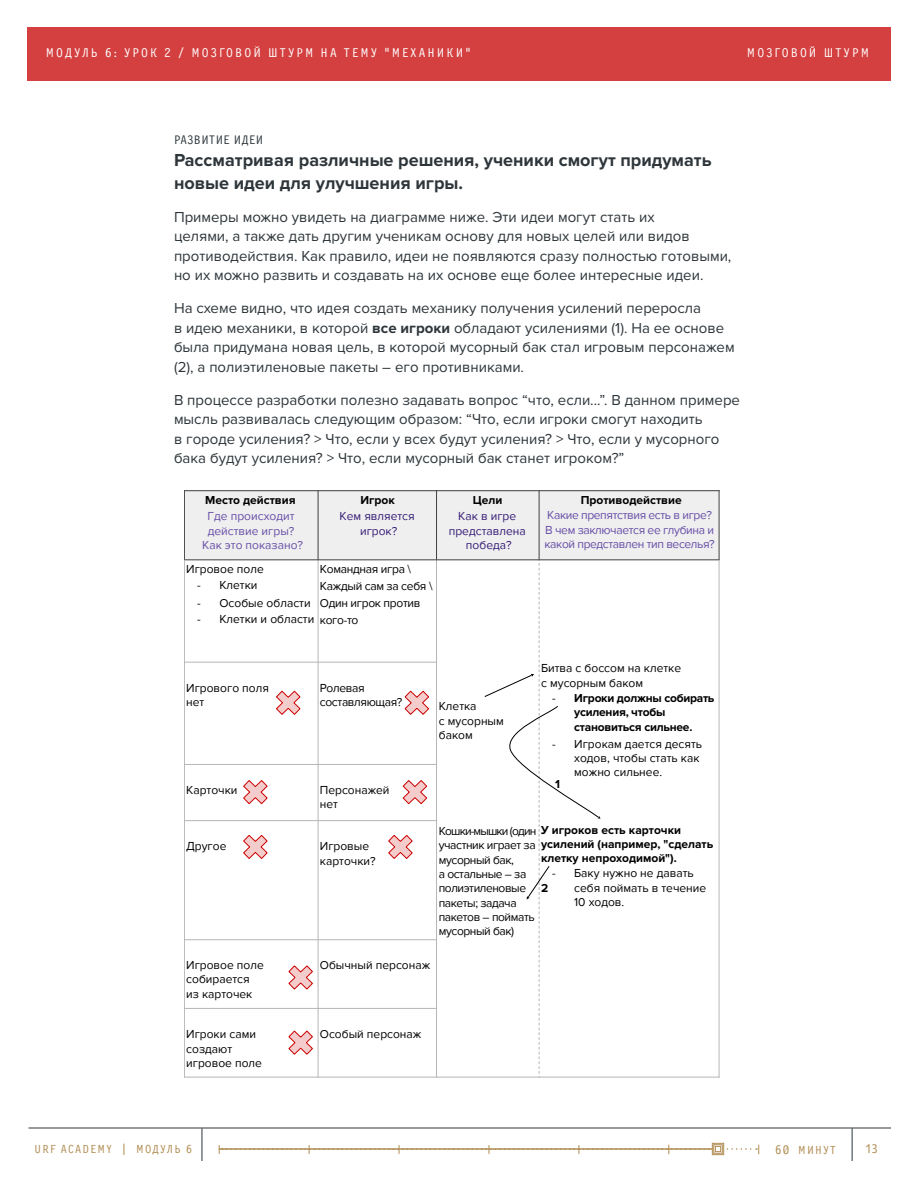
<style>
.page{position:relative;width:918px;height:1188px;background:#fff}
.page>*{position:absolute;margin:0;border:0;box-sizing:border-box;transform-origin:0 0}
.bullets{font:700 18px/22.5px "Proxima Nova";color:#2e363b}
.bullets-2{font:15px/19.5px "Proxima Nova";color:#2e363b}
.t1{font:13.05px "New Letter Gothic C";letter-spacing:.16em;color:#fff}
.t2{font:12.75px "New Letter Gothic C";letter-spacing:.04em;color:#2e363b}
.t3{font:12px/14.4px "Proxima Nova";color:#000}
.t4{font:700 12px/14.4px "Proxima Nova";color:#000}
.t5{font:12px/14.4px "Proxima Nova";letter-spacing:-.035em;color:#000}
.t6{font:12px/14.4px "Proxima Nova";letter-spacing:-.03em;color:#674ea7}
.t7{font:12px/16.6px "Proxima Nova";color:#351c75;text-align:center}
.t8{font:700 12px/14.4px "Proxima Nova";letter-spacing:-.02em;color:#000}
.t9{font:12px/17.1px "Proxima Nova";letter-spacing:-.025em;color:#000}
.t10{font:12px/14.4px "Proxima Nova";color:#674ea7;text-align:center}
.t11{font:12px "New Letter Gothic C";letter-spacing:.105em;color:#b08c52}
.t12{font:12px/14.4px "Proxima Nova";letter-spacing:-.03em;color:#000}
.t13{font:12px "Eco Coding WGL4 W01";color:#b08c52}
.s1{font-weight:700}
.s2{font-weight:400;color:#674ea7}
.s3{font-weight:700;color:#000}
.s4{font-weight:400}
.s5{font-family:"Eco Coding WGL4 W01"}
</style>
<div class="page">
<hr style="left:28px;top:1128px;width:863px;height:1px;background:#2e363b">
<hr style="left:202px;top:1128px;width:1px;height:33px;background:#2e363b">
<hr style="left:852px;top:1128px;width:1px;height:33px;background:#2e363b">
<div style="left:27px;top:27px;width:864px;height:54px;background:#d44040"></div>
<svg style="left:712px;top:1143px;width:12px;height:12px"></svg>
<svg style="left:219px;top:1145px;width:540px;height:9px"></svg>
<div style="left:184px;top:491px;width:134px;height:69px;background:#efefef"></div>
<div style="left:318px;top:491px;width:119px;height:69px;background:#efefef"></div>
<div style="left:437px;top:491px;width:102px;height:69px;background:#efefef"></div>
<div style="left:539px;top:491px;width:180px;height:69px;background:#efefef"></div>
<hr style="left:318px;top:490px;width:1px;height:70px;background:#404040">
<hr style="left:318px;top:560px;width:1px;height:517px;background:#b6b6b6">
<hr style="left:436px;top:490px;width:1px;height:70px;background:#404040">
<hr style="left:436px;top:560px;width:1px;height:517px;background:#b6b6b6">
<hr style="left:539px;top:490px;width:1px;height:70px;background:#404040">
<hr style="left:184px;top:559px;width:535px;height:1px;background:#404040">
<hr style="left:184px;top:662px;width:253px;height:1px;background:#b6b6b6">
<hr style="left:437px;top:662px;width:282px;height:1px;background:#777">
<hr style="left:184px;top:764px;width:253px;height:1px;background:#b6b6b6">
<hr style="left:437px;top:764px;width:282px;height:1px;background:#777">
<hr style="left:184px;top:820px;width:253px;height:1px;background:#b6b6b6">
<hr style="left:437px;top:820px;width:282px;height:1px;background:#777">
<hr style="left:184px;top:939px;width:253px;height:1px;background:#b6b6b6">
<hr style="left:437px;top:939px;width:282px;height:1px;background:#777">
<hr style="left:184px;top:1008px;width:253px;height:1px;background:#b6b6b6">
<hr style="left:437px;top:1008px;width:282px;height:1px;background:#777">
<hr style="left:184px;top:490px;width:1px;height:70px;background:#404040">
<hr style="left:184px;top:560px;width:1px;height:517px;background:#b6b6b6">
<hr style="left:719px;top:490px;width:1px;height:70px;background:#404040">
<hr style="left:719px;top:560px;width:1px;height:517px;background:#b6b6b6">
<hr style="left:184px;top:490px;width:535px;height:1px;background:#404040">
<hr style="left:184px;top:1077px;width:535px;height:1px;background:#b6b6b6">
<svg style="left:404px;top:690px;width:25px;height:25px"></svg>
<svg style="left:276px;top:690px;width:25px;height:25px"></svg>
<svg style="left:243px;top:780px;width:25px;height:24px"></svg>
<svg style="left:288px;top:965px;width:25px;height:25px"></svg>
<svg style="left:288px;top:1030px;width:25px;height:25px"></svg>
<svg style="left:243px;top:835px;width:25px;height:24px"></svg>
<svg style="left:388px;top:835px;width:25px;height:24px"></svg>
<svg style="left:402px;top:780px;width:25px;height:24px"></svg>
<svg style="left:484px;top:560px;width:117px;height:517px"></svg>
<p class="t1" style="left:46px;top:46px;width:426px">МОДУЛЬ 6: УРОК 2 / МОЗГОВОЙ ШТУРМ НА ТЕМУ “МЕХАНИКИ”</p>
<p class="t1" style="left:747px;top:46px;width:124px">МОЗГОВОЙ ШТУРМ</p>
<p class="t2" style="left:174px;top:133px;width:91px">РАЗВИТИЕ ИДЕИ</p>
<p class="bullets" style="left:174px;top:149px;width:539px">Рассматривая различные решения, ученики смогут придумать новые идеи для улучшения игры.</p>
<p class="bullets-2" style="left:174px;top:207px;width:559px">Примеры можно увидеть на диаграмме ниже. Эти идеи могут стать их<br>целями, а также дать другим ученикам основу для новых целей или видов противодействия. Как правило, идеи не появляются сразу полностью готовыми, но их можно развить и создавать на их основе еще более интересные идеи.</p>
<p class="bullets-2" style="left:174px;top:299px;width:562px">На схеме видно, что идея создать механику получения усилений переросла<br>в идею механики, в которой <span class="s1">все игроки</span> обладают усилениями (1). На ее основе была придумана новая цель, в которой мусорный бак стал игровым персонажем (2), а полиэтиленовые пакеты – его противниками.</p>
<p class="bullets-2" style="left:174px;top:390px;width:568px">В процессе разработки полезно задавать вопрос “что, если...”. В данном примере мысль развивалась следующим образом: “Что, если игроки смогут находить<br>в городе усиления? &gt; Что, если у всех будут усиления? &gt; Что, если у мусорного бака будут усиления? &gt; Что, если мусорный бак станет игроком?”</p>
<p class="t4" style="left:205px;top:492px;width:92px;line-height:16.6px">Место действия<br><span class="s2">Где происходит</span></p>
<p class="t10" style="left:202px;top:524px;width:102px">действие игры?<br>Как это показано?</p>
<p class="t7" style="left:340px;top:491px;width:77px"><span class="s3">Игрок<br></span>Кем является</p>
<p class="t7" style="left:360px;top:522px;width:39px">игрок?</p>
<p class="t9" style="left:320px;top:560px;width:114px">Командная игра \<br>Каждый сам за себя \<br>Один игрок против кого-то</p>
<p class="t3" style="left:186px;top:562px;width:79px">Игровое поле</p>
<p class="t3" style="left:197px;top:578px;width:62px">- Клетки</p>
<p class="t3" style="left:197px;top:596px;width:115px">- Особые области</p>
<p class="t3" style="left:197px;top:612px;width:119px">- Клетки и области</p>
<p class="t7" style="left:458px;top:491px;width:59px"><span class="s3">Цели<br></span>Как в игре</p>
<p class="t7" style="left:449px;top:524px;width:78px;line-height:14.4px">представлена победа?</p>
<p class="t3" style="left:186px;top:681px;width:84px">Игрового поля нет</p>
<p class="t12" style="left:320px;top:681px;width:84px">Ролевая составляющая?</p>
<p class="t3" style="left:186px;top:783px;width:53px">Карточки</p>
<p class="t3" style="left:320px;top:783px;width:71px">Персонажей нет</p>
<p class="t3" style="left:439px;top:699px;width:67px">Клетка<br>с мусорным баком</p>
<p class="t4" style="left:581px;top:493px;width:103px">Противодействие</p>
<p class="t6" style="left:545px;top:508px;width:172px">Какие препятствия есть в игре?<br>В чем заключается ее глубина и какой представлен тип веселья?</p>
<p class="t3" style="left:541px;top:661px;width:142px">Битва с боссом на клетке</p>
<p class="t3" style="left:541px;top:676px;width:104px">с мусорным баком</p>
<p class="t3" style="left:552px;top:691px;width:5px">-</p>
<p class="t3" style="left:574px;top:737px;width:129px;text-indent:-22px">- Игрокам дается десять ходов, чтобы стать как можно сильнее.</p>
<p class="t8" style="left:574px;top:691px;width:142px">Игроки должны собирать усиления, чтобы становиться сильнее.</p>
<p class="t4" style="left:555px;top:777px;width:6px">1</p>
<p class="t3" style="left:186px;top:839px;width:42px">Другое</p>
<p class="t3" style="left:320px;top:839px;width:57px">Игровые карточки?</p>
<p class="t4" style="left:541px;top:823px;width:174px;text-indent:-102px"><span class="s4">Кошки-мышки (один</span> У игроков есть карточки усилений (например, "сделать клетку непроходимой").</p>
<p class="t3" style="left:574px;top:866px;width:133px;text-indent:-22px">- Баку нужно не давать себя поймать в течение<br>10 ходов.</p>
<p class="t5" style="left:439px;top:838px;width:98px">участник играет за мусорный бак,<br>а остальные – за полиэтиленовые пакеты; задача пакетов – поймать мусорный бак)</p>
<p class="t4" style="left:541px;top:881px;width:9px">2</p>
<p class="t3" style="left:186px;top:958px;width:79px">Игровое поле собирается из карточек</p>
<p class="t3" style="left:320px;top:958px;width:112px">Обычный персонаж</p>
<p class="t3" style="left:186px;top:1027px;width:77px">Игроки сами создают игровое поле</p>
<p class="t3" style="left:320px;top:1027px;width:103px">Особый персонаж</p>
<p class="t11" style="left:34px;top:1143px;width:159px">URF ACADEMY <span class="s5">|</span> МОДУЛЬ 6</p>
<p class="t11" style="left:775px;top:1144px;width:62px"><span class="s5">60</span> МИНУТ</p>
<p class="t13" style="left:865px;top:1142px;width:14px">13</p>
</div>
